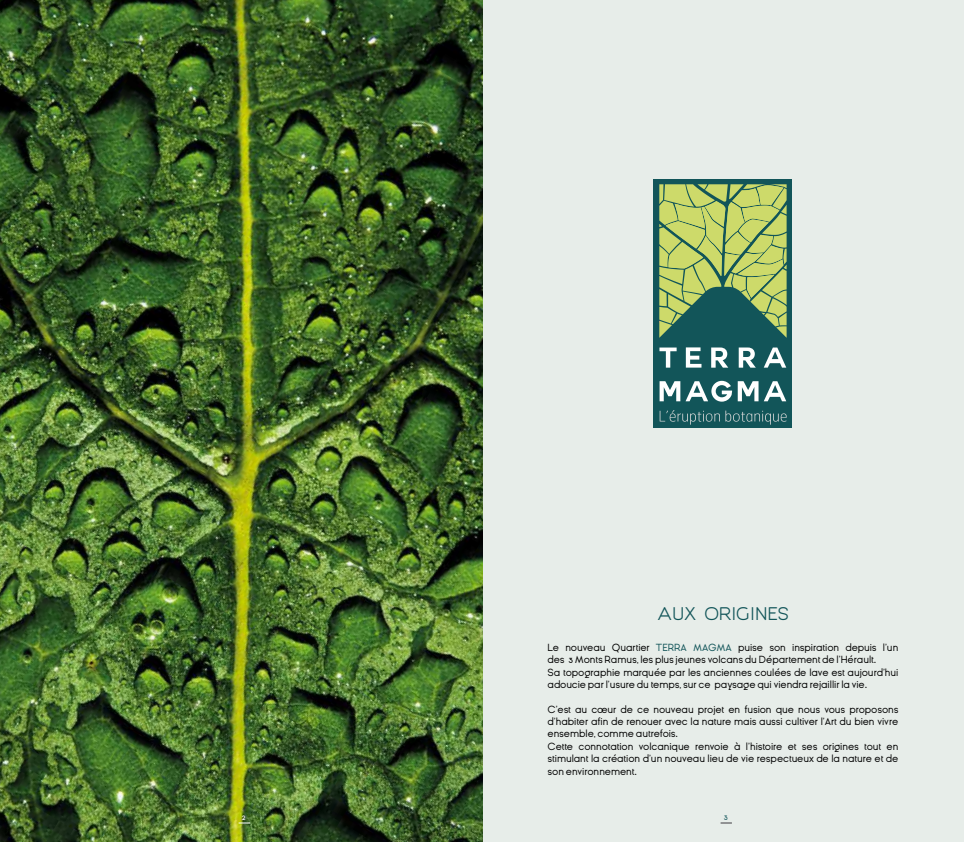
<style>
.page{position:relative;width:964px;height:842px;background:#fff}
.page>*{position:absolute;margin:0;border:0;box-sizing:border-box;transform-origin:0 0}
.t1{font:17.1px "Giorgio";letter-spacing:.03em;color:#125559}
.t2{font:10.3px/12.4px "Ginora Sans";letter-spacing:-.01em;color:#000}
.t3{font:9px "Ginora Sans";color:#125559}
.t4{font:9px "Ginora Sans";color:#fff}
.s1{color:#125559}
</style>
<div class="page">
<div style="left:482px;top:0;width:482px;height:842px;background:#e7ede9"></div>
<svg style="left:720px;top:823px;width:12px;height:1px"></svg>
<img style="left:0;top:0;width:482px;height:842px">
<div style="left:654px;top:180px;width:138px;height:248px;background:#125559"></div>
<svg style="left:659px;top:381px;width:73px;height:21px"></svg>
<svg style="left:738px;top:381px;width:20px;height:20px"></svg>
<svg style="left:764px;top:381px;width:22px;height:20px"></svg>
<svg style="left:659px;top:347px;width:17px;height:21px"></svg>
<svg style="left:686px;top:347px;width:15px;height:21px"></svg>
<svg style="left:711px;top:347px;width:17px;height:21px"></svg>
<svg style="left:739px;top:347px;width:17px;height:21px"></svg>
<svg style="left:764px;top:347px;width:22px;height:21px"></svg>
<svg style="left:660px;top:410px;width:126px;height:15px"></svg>
<svg style="left:659px;top:184px;width:127px;height:154px"></svg>
<p class="t4" style="left:242px;top:812px;width:5px">2</p>
<h1 class="t1" style="left:657px;top:603px;width:132px">AUX ORIGINES</h1>
<p class="t2" style="left:548px;top:641px;width:352px">Le nouveau Quartier <span class="s1">TERRA MAGMA</span> puise son inspiration depuis l’un des 3 Monts Ramus, les plus jeunes volcans du Département de l’Hérault.<br>Sa topographie marquée par les anciennes coulées de lave est aujourd’hui adoucie par l’usure du temps, sur ce paysage qui viendra rejaillir la vie.</p>
<p class="t2" style="left:548px;top:703px;width:352px">C’est au coeur de ce nouveau projet en fusion que nous vous proposons d’habiter afin de renouer avec la nature mais aussi cultiver l’Art du bien vivre ensemble, comme autrefois.<br>Cette connotation volcanique renvoie à l’histoire et ses origines tout en stimulant la création d’un nouveau lieu de vie respectueux de la nature et de son environnement.</p>
<p class="t3" style="left:724px;top:812px;width:6px">3</p>
</div>
